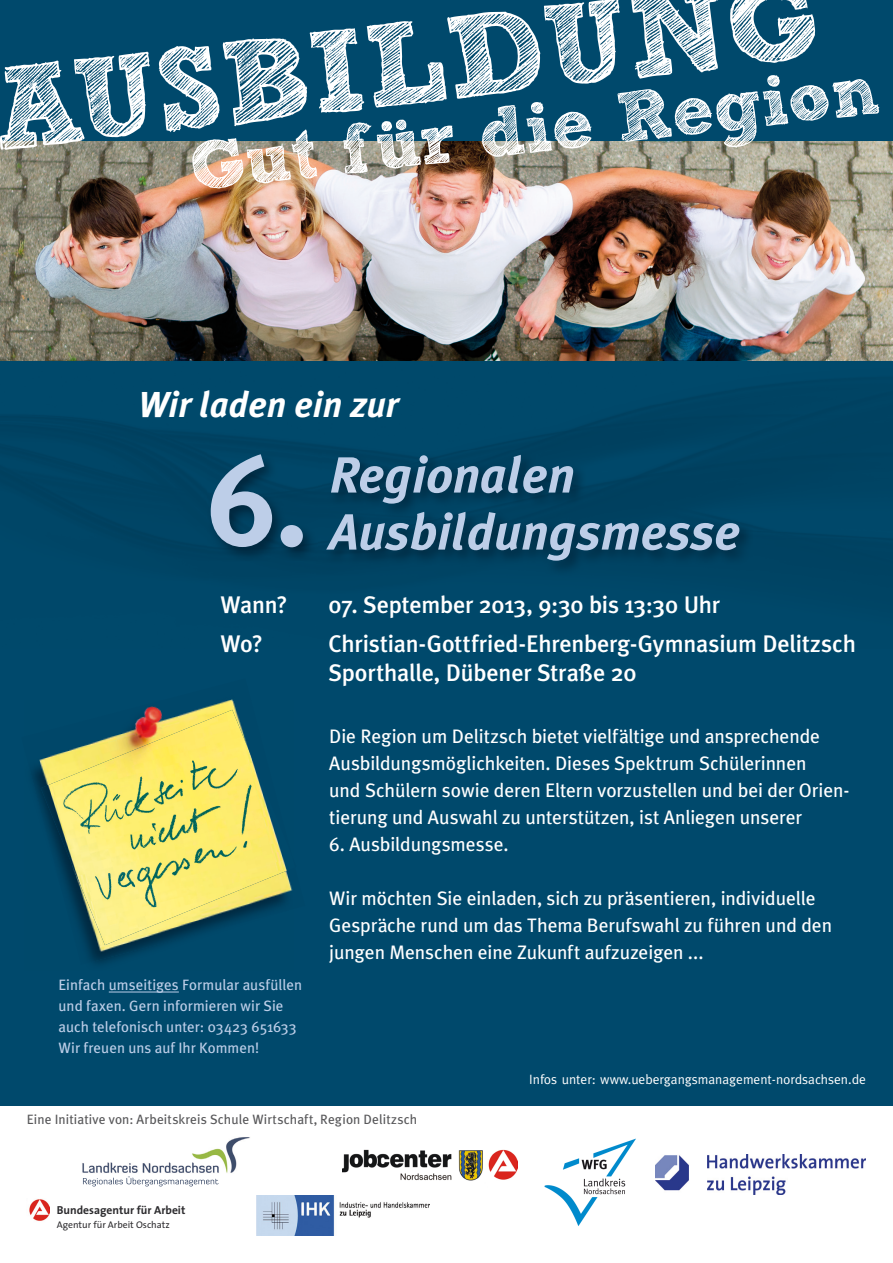
<style>
.page{position:relative;width:893px;height:1263px;background:#fff}
.page>*{position:absolute;margin:0;border:0;box-sizing:border-box;transform-origin:0 0}
.t1{font:126.6px "Meta Plus Bold Caps";color:#bdcee8}
.t2{font:italic 700 50.7px "Meta Plus";color:#bdcee8}
.t3{font:italic 700 36px "Meta Plus";color:#fff}
.t4{font:500 24px/28.8px "Meta Plus";letter-spacing:-.01em;color:#fff}
.t5{font:19.5px/27px "Meta Plus";letter-spacing:-.005em;color:#fff}
.t6{font:15px/21px "Meta Plus";color:#bdcee8}
.t7{font:13.5px "Meta Plus";letter-spacing:.01em;color:#58585a}
.t8{font:13.5px "Meta";color:#fff}
.t9{font:700 11.55px "The Sans";color:#2d2c2f}
.t10{font:9.75px "The Sans";color:#2d2c2f}
</style>
<div class="page">
<div style="left:0;top:0;width:893px;height:1106px;background:#00496c"></div>
<img style="left:0;top:360px;width:735px;height:44px">
<div style="left:735px;top:360px;width:158px;height:212px;background:#004363"></div>
<img style="left:0;top:141px;width:893px;height:219px">
<svg style="left:0;top:0;width:815px;height:150px"></svg>
<img style="left:192px;top:75px;width:687px;height:113px">
<img style="left:544px;top:1138px;width:92px;height:88px">
<img style="left:256px;top:1196px;width:174px;height:39px">
<img style="left:343px;top:1149px;width:174px;height:32px">
<hr style="left:109px;top:992px;width:70px;height:1px;background:#bdcee8">
<img style="left:656px;top:1155px;width:210px;height:39px">
<svg style="left:83px;top:1176px;width:135px;height:10px"></svg>
<img style="left:82px;top:1137px;width:168px;height:36px">
<img style="left:31px;top:701px;width:205px;height:263px">
<img style="left:41px;top:710px;width:252px;height:235px">
<img style="left:29px;top:1199px;width:21px;height:22px">
<h3 class="t3" style="left:138px;top:383px;width:262px">Wir laden ein zur</h3>
<h1 class="t1" style="left:207px;top:428px;width:103px">6.</h1>
<h2 class="t2" style="left:329px;top:446px;width:247px">Regionalen</h2>
<h2 class="t2" style="left:329px;top:503px;width:412px">Ausbildungsmesse</h2>
<p class="t4" style="left:220px;top:590px;width:69px">Wann?</p>
<p class="t4" style="left:328px;top:590px;width:393px">07. September 2013, 9:30 bis 13:30 Uhr</p>
<p class="t4" style="left:220px;top:629px;width:44px">Wo?</p>
<p class="t4" style="left:328px;top:629px;width:529px">Christian-Gottfried-Ehrenberg-Gymnasium Delitzsch<br>Sporthalle, Dübener Straße 20</p>
<p class="t6" style="left:58px;top:974px;width:245px">Einfach umseitiges Formular ausfüllen und faxen. Gern informieren wir Sie auch telefonisch unter: 03423 651633<br>Wir freuen uns auf Ihr Kommen!</p>
<p class="t5" style="left:329px;top:722px;width:522px">Die Region um Delitzsch bietet vielfältige und ansprechende Ausbildungsmöglichkeiten. Dieses Spektrum Schülerinnen<br>und Schülern sowie deren Eltern vorzustellen und bei der Orien&shy;tierung und Auswahl zu unterstützen, ist Anliegen unserer</p>
<p class="t5" style="left:329px;top:830px;width:181px">6. Ausbildungsmesse.</p>
<p class="t5" style="left:329px;top:884px;width:504px">Wir möchten Sie einladen, sich zu präsentieren, individuelle<br>Gespräche rund um das Thema Berufswahl zu führen und den jungen Menschen eine Zukunft aufzuzeigen ...</p>
<p class="t8" style="left:529px;top:1072px;width:338px">Infos unter: www.uebergangsmanagement-nordsachsen.de</p>
<p class="t7" style="left:27px;top:1112px;width:392px">Eine Initiative von: Arbeitskreis Schule Wirtschaft, Region Delitzsch</p>
<p class="t9" style="left:57px;top:1200px;width:130px">Bundesagentur für Arbeit</p>
<p class="t10" style="left:57px;top:1217px;width:115px">Agentur für Arbeit Oschatz</p>
</div>
